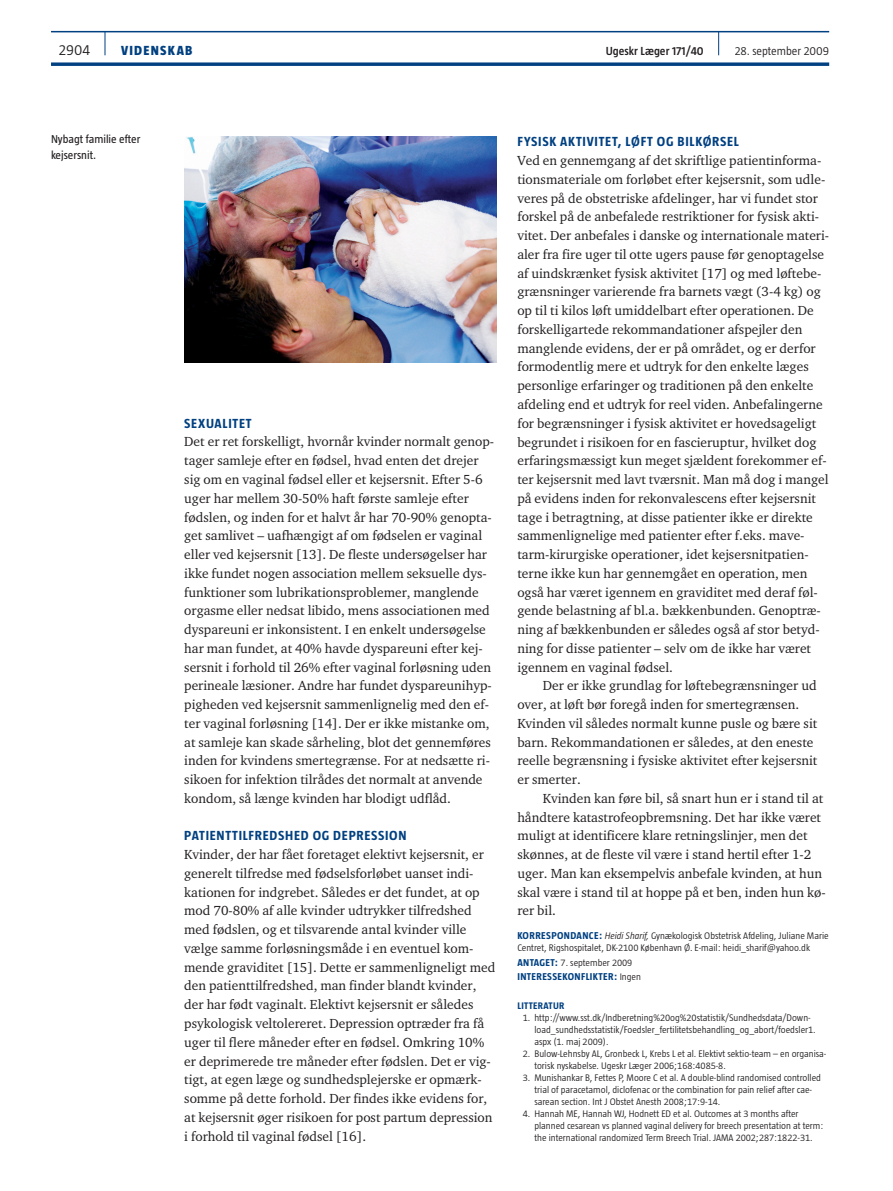
<style>
.page{position:relative;width:893px;height:1191px;background:#fff}
.page>*{position:absolute;margin:0;border:0;box-sizing:border-box;transform-origin:0 0}
.t1{font:300 15px "Taz";color:#231f20}
.t2{font:13.5px/18.8px "ITC Charter Com";color:#231f20}
.t3{font:700 13.5px "Taz";letter-spacing:.055em;color:#014081}
.t4{font:800 13.5px "Taz";letter-spacing:.095em;color:#014081}
.t5{font:600 12px "Taz";color:#231f20}
.t6{font:300 12px "Taz";color:#231f20}
.t7{font:11.7px/15.8px "Taz";color:#231f20}
.t8{font:700 10.2px "Taz";letter-spacing:.04em;color:#014081}
.t9{font:300 9.75px/12px "Taz";color:#231f20}
.t10{font:700 9.75px "Taz";letter-spacing:.04em;color:#014081}
.s1{font-weight:700;font-size:10.2px;color:#014081}
.s2{font-style:italic}
.s3{font-weight:300;font-size:9.75px;color:#231f20}
</style>
<div class="page">
<hr style="left:51px;top:31px;width:778px;height:1px;background:#014081">
<svg style="left:51px;top:62px;width:778px;height:4px"></svg>
<svg style="left:105px;top:32px;width:1px;height:23px"></svg>
<svg style="left:718px;top:32px;width:1px;height:23px"></svg>
<img style="left:184px;top:136px;width:312px;height:226px">
<p class="t1" style="left:59px;top:45px;width:33px">2904</p>
<p class="t4" style="left:121px;top:46px;width:73px">VIDENSKAB</p>
<p class="t5" style="left:606px;top:47px;width:99px">Ugeskr Læger 171/40</p>
<p class="t6" style="left:735px;top:47px;width:96px">28. september 2009</p>
<p class="t7" style="left:51px;top:132px;width:91px">Nybagt familie efter kejsersnit.</p>
<p class="t3" style="left:184px;top:418px;width:69px">SEXUALITET</p>
<p class="t2" style="left:184px;top:433px;width:311px">Det er ret forskelligt, hvornår kvinder normalt genop&shy;tager samleje efter en fødsel, hvad enten det drejer sig om en vaginal fødsel eller et kejsersnit. Efter 5-6 uger har mellem 30-50% haft første samleje efter fødslen, og inden for et halvt år har 70-90% genopta&shy;get samlivet – uafhængigt af om fødselen er vaginal eller ved kejsersnit [13]. De fleste undersøgelser har ikke fundet nogen association mellem seksuelle dys&shy;funktioner som lubrikationsproblemer, manglende orgasme eller nedsat libido, mens associationen med dyspareuni er inkonsistent. I en enkelt undersøgelse har man fundet, at 40% havde dyspareuni efter kej&shy;sersnit i forhold til 26% efter vaginal forløsning uden perineale læsioner. Andre har fundet dyspareunihyp&shy;pigheden ved kejsersnit sammenlignelig med den ef&shy;ter vaginal forløsning [14]. Der er ikke mistanke om, at samleje kan skade sårheling, blot det gennemføres inden for kvindens smertegrænse. For at nedsætte ri&shy;sikoen for infektion tilrådes det normalt at anvende kondom, så længe kvinden har blodigt udflåd.</p>
<p class="t3" style="left:184px;top:830px;width:224px">PATIENTTILFREDSHED OG DEPRESSION</p>
<p class="t2" style="left:184px;top:846px;width:313px">Kvinder, der har fået foretaget elektivt kejsersnit, er generelt tilfredse med fødselsforløbet uanset indi&shy;kationen for indgrebet. Således er det fundet, at op mod 70-80% af alle kvinder udtrykker tilfredshed med fødslen, og et tilsvarende antal kvinder ville vælge samme forløsningsmåde i en eventuel kom&shy;mende graviditet [15]. Dette er sammenligneligt med den patienttilfredshed, man finder blandt kvinder, der har født vaginalt. Elektivt kejsersnit er således psykologisk veltolereret. Depression optræder fra få uger til flere måneder efter en fødsel. Omkring 10% er deprimerede tre måneder efter fødslen. Det er vig&shy;tigt, at egen læge og sundhedsplejerske er opmærk&shy;somme på dette forhold. Der findes ikke evidens for, at kejsersnit øger risikoen for post partum depression i forhold til vaginal fødsel [16].</p>
<p class="t3" style="left:517px;top:137px;width:223px">FYSISK AKTIVITET, LØFT OG BILKØRSEL</p>
<p class="t2" style="left:517px;top:152px;width:313px">Ved en gennemgang af det skriftlige patientinforma&shy;tionsmateriale om forløbet efter kejsersnit, som udle&shy;veres på de obstetriske afdelinger, har vi fundet stor forskel på de anbefalede restriktioner for fysisk akti&shy;vitet. Der anbefales i danske og internationale materi&shy;aler fra fire uger til otte ugers pause før genoptagelse af uindskrænket fysisk aktivitet [17] og med løftebe&shy;grænsninger varierende fra barnets vægt (3-4 kg) og op til ti kilos løft umiddelbart efter operationen. De forskelligartede rekommandationer afspejler den manglende evidens, der er på området, og er derfor formodentlig mere et udtryk for den enkelte læges personlige erfaringer og traditionen på den enkelte afdeling end et udtryk for reel viden. Anbefalingerne for begrænsninger i fysisk aktivitet er hovedsageligt begrundet i risikoen for en fascieruptur, hvilket dog erfaringsmæssigt kun meget sjældent forekommer ef&shy;ter kejsersnit med lavt tværsnit. Man må dog i mangel på evidens inden for rekonvalescens efter kejsersnit tage i betragtning, at disse patienter ikke er direkte sammenlignelige med patienter efter f.eks. mave&shy;tarm-kirurgiske operationer, idet kejsersnitpatien&shy;terne ikke kun har gennemgået en operation, men også har været igennem en graviditet med deraf føl&shy;gende belastning af bl.a. bækkenbunden. Genoptræ&shy;ning af bækkenbunden er således også af stor betyd&shy;ning for disse patienter – selv om de ikke har været igennem en vaginal fødsel.</p>
<p class="t2" style="left:517px;top:677px;width:301px;text-indent:26px">Der er ikke grundlag for løftebegrænsninger ud over, at løft bør foregå inden for smertegrænsen.<br>Kvinden vil således normalt kunne pusle og bære sit barn. Rekommandationen er således, at den eneste reelle begrænsning i fysiske aktivitet efter kejsersnit er smerter.</p>
<p class="t2" style="left:517px;top:790px;width:310px;text-indent:26px">Kvinden kan føre bil, så snart hun er i stand til at håndtere katastrofeopbremsning. Det har ikke været muligt at identificere klare retningslinjer, men det skønnes, at de fleste vil være i stand hertil efter 1-2 uger. Man kan eksempelvis anbefale kvinden, at hun skal være i stand til at hoppe på et ben, inden hun kø&shy;rer bil.</p>
<p class="t9" style="left:517px;top:930px;width:313px"><span class="s1">KORRESPONDANCE:</span> <span class="s2">Heidi Sharif,</span> Gynækologisk Obstetrisk Afdeling, Juliane Marie<br>Centret, Rigshospitalet, DK-2100 København Ø. E-mail: heidi_sharif@yahoo.dk</p>
<p class="t9" style="left:517px;top:957px;width:116px"><span class="s1">ANTAGET:</span> 7. september 2009</p>
<p class="t8" style="left:517px;top:972px;width:125px">INTERESSEKONFLIKTER: <span class="s3">Ingen</span></p>
<p class="t10" style="left:517px;top:1001px;width:49px">LITTERATUR</p>
<p class="t9" style="left:534px;top:1012px;width:283px;text-indent:-12px">1. http://www.sst.dk/Indberetning%20og%20statistik/Sundhedsdata/Down&shy;load_sundhedsstatistik/Foedsler_fertilitetsbehandling_og_abort/foedsler1. aspx (1. maj 2009).</p>
<p class="t9" style="left:534px;top:1048px;width:294px;text-indent:-12px">2. Bulow-Lehnsby AL, Gronbeck L, Krebs L et al. Elektivt sektio-team – en organisa&shy;torisk nyskabelse. Ugeskr Læger 2006;168:4085-8.</p>
<p class="t9" style="left:534px;top:1072px;width:288px;text-indent:-12px">3. Munishankar B, Fettes P, Moore C et al. A double-blind randomised controlled trial of paracetamol, diclofenac or the combination for pain relief after cae&shy;sarean section. Int J Obstet Anesth 2008;17:9-14.</p>
<p class="t9" style="left:534px;top:1108px;width:291px;text-indent:-12px">4. Hannah ME, Hannah WJ, Hodnett ED et al. Outcomes at 3 months after planned cesarean vs planned vaginal delivery for breech presentation at term: the international randomized Term Breech Trial. JAMA 2002;287:1822-31.</p>
</div>
